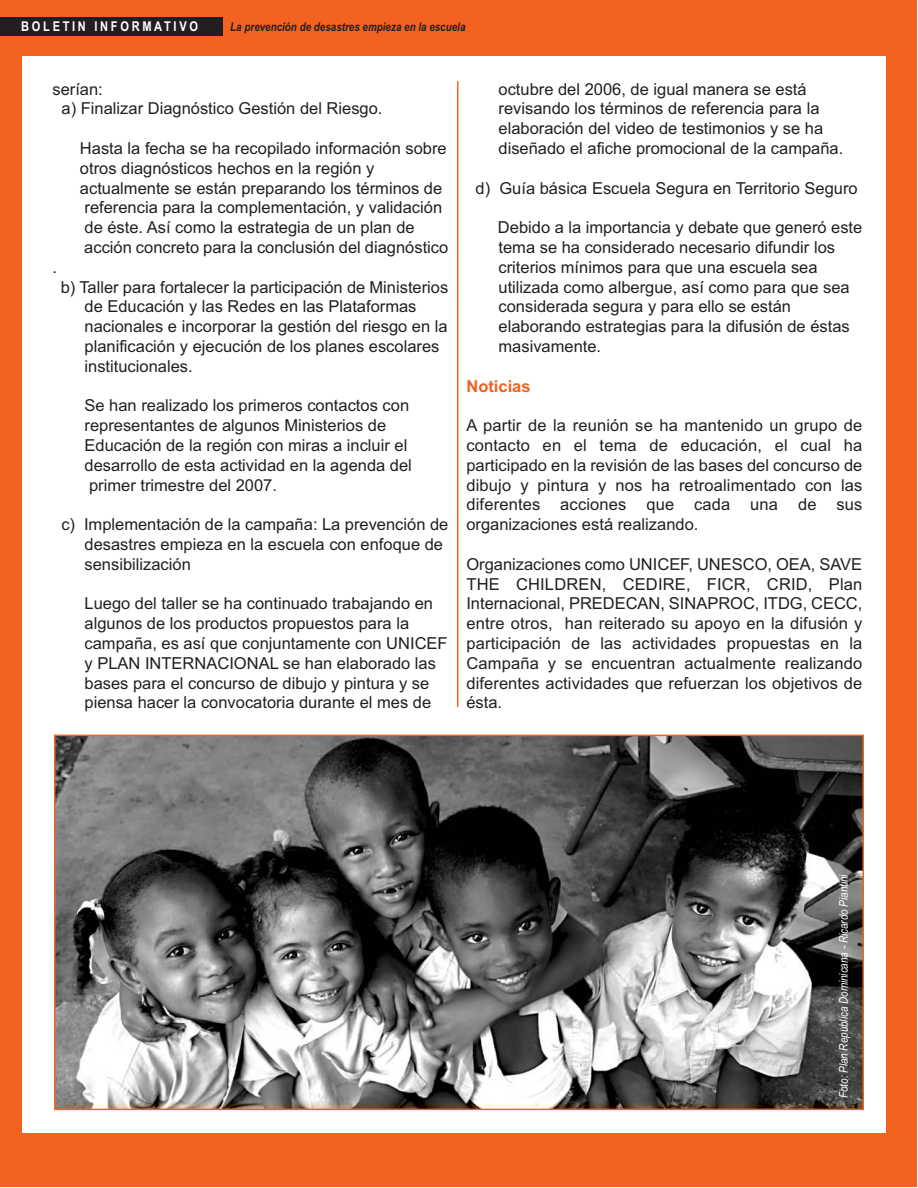
<style>
.page{position:relative;width:918px;height:1188px;background:#fff}
.page>*{position:absolute;margin:0;border:0;box-sizing:border-box;transform-origin:0 0}
.t1{font:16.5px/19.8px "Arial";color:#231f20}
.t2{font:700 16.5px "Arial";color:#f26221}
.t3{font:700 13.5px "Arial Narrow";letter-spacing:.2em;color:#fff}
.t4{font:italic 12px "Arial Narrow";color:#fff}
.t5{font:italic 700 12px "Arial Narrow";color:#231f20}
</style>
<div class="page">
<div style="left:0;top:0;width:917px;height:1186px;background:#f26221"></div>
<div style="left:22px;top:56px;width:864px;height:1077px;background:#fff"></div>
<hr style="left:457px;top:81px;width:1px;height:626px;background:#f26221">
<img style="left:57px;top:738px;width:804px;height:369px">
<div style="left:54px;top:735px;width:810px;height:375px;border:2px solid #f26221"></div>
<div style="left:0;top:17px;width:223px;height:19px;background:#231f20"></div>
<svg style="left:840px;top:1029px;width:8px;height:2px"></svg>
<p class="t3" style="left:21px;top:19px;width:178px">BOLETIN INFORMATIVO</p>
<p class="t5" style="left:230px;top:19px;width:237px">La prevención de desastres empieza en la escuela</p>
<p class="t1" style="left:62px;top:79px;width:322px;text-indent:-9px">serían:<br>a) Finalizar Diagnóstico Gestión del Riesgo.</p>
<p class="t1" style="left:80px;top:138px;width:370px">Hasta la fecha se ha recopilado información sobre otros diagnósticos hechos en la región y actualmente se están preparando los términos de referencia para la complementación, y validación de éste. Así como la estrategia de un plan de acción concreto para la conclusión del diagnóstico</p>
<p class="t1" style="left:52px;top:257px;width:6px">.</p>
<p class="t1" style="left:85px;top:277px;width:365px;text-indent:-24px">b) Taller para fortalecer la participación de Ministerios de Educación y las Redes en las Plataformas nacionales e incorporar la gestión del riesgo en la planificación y ejecución de los planes escolares institucionales.</p>
<p class="t1" style="left:85px;top:396px;width:329px">Se han realizado los primeros contactos con representantes de algunos Ministerios de Educación de la región con miras a incluir el desarrollo de esta actividad en la agenda del primer trimestre del 2007.</p>
<p class="t1" style="left:85px;top:515px;width:365px;text-indent:-23px">c) Implementación de la campaña: La prevención de desastres empieza en la escuela con enfoque de sensibilización</p>
<p class="t1" style="left:85px;top:594px;width:365px">Luego del taller se ha continuado trabajando en algunos de los productos propuestos para la campaña, es así que conjuntamente con UNICEF y PLAN INTERNACIONAL se han elaborado las bases para el concurso de dibujo y pintura y se piensa hacer la convocatoria durante el mes de</p>
<p class="t1" style="left:499px;top:79px;width:346px">octubre del 2006, de igual manera se está revisando los términos de referencia para la elaboración del video de testimonios y se ha diseñado el afiche promocional de la campaña.</p>
<p class="t1" style="left:476px;top:178px;width:384px">d) Guía básica Escuela Segura en Territorio Seguro</p>
<p class="t1" style="left:498px;top:218px;width:366px">Debido a la importancia y debate que generó este tema se ha considerado necesario difundir los criterios mínimos para que una escuela sea utilizada como albergue, así como para que sea considerada segura y para ello se están elaborando estrategias para la difusión de éstas masivamente.</p>
<p class="t2" style="left:466px;top:376px;width:66px">Noticias</p>
<p class="t1" style="left:466px;top:416px;width:397px;text-align:justify">A partir de la reunión se ha mantenido un grupo de contacto en el tema de educación, el cual ha participado en la revisión de las bases del concurso de dibujo y pintura y nos ha retroalimentado con las diferentes acciones que cada una de sus organizaciones está realizando.</p>
<p class="t1" style="left:466px;top:554px;width:398px;text-align:justify">Organizaciones como UNICEF, UNESCO, OEA, SAVE THE CHILDREN, CEDIRE, FICR, CRID, Plan Internacional, PREDECAN, SINAPROC, ITDG, CECC, entre otros, han reiterado su apoyo en la difusión y participación de las actividades propuestas en la Campaña y se encuentran actualmente realizando diferentes actividades que refuerzan los objetivos de ésta.</p>
<p class="t4" style="left:837px;top:1098px;width:226px;rotate:-90deg">Foto: Plan Republica Dominicana - Ricardo Piantini</p>
</div>
